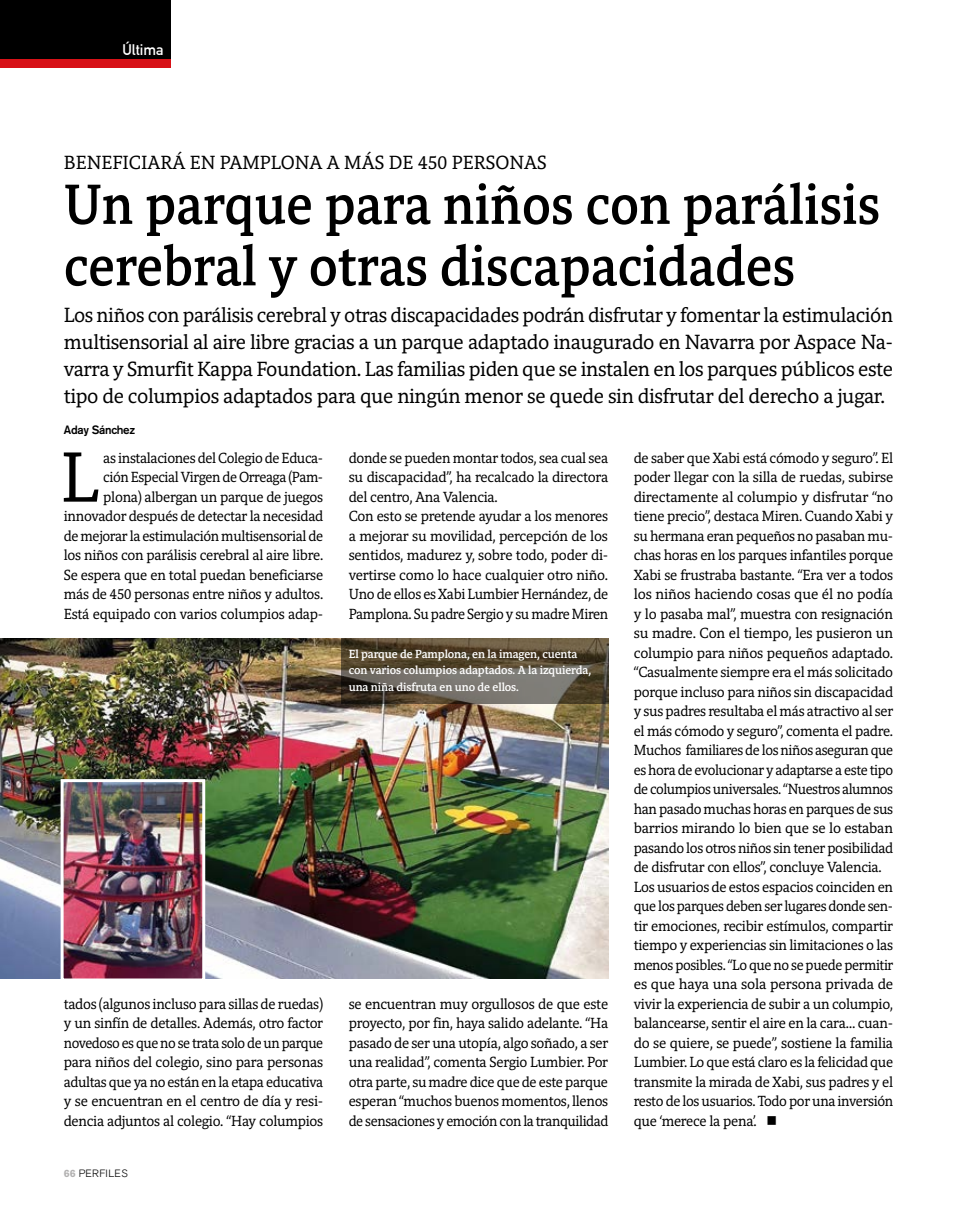
<style>
.page{position:relative;width:957px;height:1212px;background:#fff}
.page>*{position:absolute;margin:0;border:0;box-sizing:border-box;transform-origin:0 0}
.t1{font:72.45px "Harmony Serif";color:#000}
.t2{font:700 57.75px/61.5px "Harmony Serif";color:#000;scale:.89 1}
.t3{font:21px/27px "Harmony Serif";letter-spacing:-.02em;color:#000;text-align:justify;scale:.95 1}
.t4{font:19.5px "Harmony Serif";color:#000}
.t5{font:15px/19.5px "Harmony Serif";letter-spacing:-.02em;color:#000;text-align:justify;scale:.94 1}
.t6{font:700 15px "DIN Alternate";color:#fff}
.t7{font:700 12px/16.5px "Harmony Serif";letter-spacing:-.01em;color:#fff;scale:.95 1}
.t8{font:500 12px "Akzidenz Grotesk BE";letter-spacing:-.02em;color:#000;scale:.96 1}
.t9{font:300 10.5px "Akzidenz Grotesk BE";letter-spacing:.04em;color:#000}
.s1{font-weight:700;color:#b3b2b2}
</style>
<div class="page">
<div style="left:0;top:0;width:170px;height:60px;background:#000"></div>
<div style="left:0;top:60px;width:170px;height:8px;background:#d71117"></div>
<img style="left:0;top:638px;width:608px;height:340px">
<img style="left:65px;top:783px;width:136px;height:194px">
<div style="left:61px;top:779px;width:144px;height:202px;border:3px solid #fff"></div>
<svg style="left:341px;top:638px;width:267px;height:66px;background:#5e5544"></svg>
<p class="t6" style="left:122px;top:39px;width:43px">Última</p>
<h3 class="t4" style="left:64px;top:151px;width:484px">BENEFICIARÁ EN PAMPLONA A MÁS DE 450 PERSONAS</h3>
<h2 class="t2" style="left:64px;top:173px;width:919px">Un parque para niños con parálisis cerebral y otras discapacidades</h2>
<p class="t3" style="left:64px;top:301px;width:874px">Los niños con parálisis cerebral y otras discapacidades podrán disfrutar y fomentar la estimulación multisensorial al aire libre gracias a un parque adaptado inaugurado en Navarra por Aspace Na&shy;varra y Smurfit Kappa Foundation. Las familias piden que se instalen en los parques públicos este tipo de columpios adaptados para que ningún menor se quede sin disfrutar del derecho a jugar.</p>
<p class="t8" style="left:64px;top:422px;width:76px">Aday Sánchez</p>
<p class="t5" style="left:64px;top:448px;width:278px;text-align:right">as instalaciones del Colegio de Educa-<br>ción Especial Virgen de Orreaga (Pam&shy;plona) albergan un parque de juegos innovador después de detectar la necesidad de mejorar la estimulación multisensorial de los niños con parálisis cerebral al aire libre.<br>Se espera que en total puedan beneficiarse más de 450 personas entre niños y adultos.<br>Está equipado con varios columpios adap-</p>
<h1 class="t1" style="left:60px;top:434px;width:40px">L</h1>
<p class="t5" style="left:64px;top:994px;width:277px">tados (algunos incluso para sillas de ruedas) y un sinfín de detalles. Además, otro factor novedoso es que no se trata solo de un parque para niños del colegio, sino para personas adultas que ya no están en la etapa educativa y se encuentran en el centro de día y resi&shy;dencia adjuntos al colegio. “Hay columpios</p>
<p class="t9" style="left:64px;top:1167px;width:65px"><span class="s1">66</span> PERFILES</p>
<p class="t5" style="left:349px;top:448px;width:278px;text-align:left">donde se pueden montar todos, sea cual sea su discapacidad”, ha recalcado la directora del centro, Ana Valencia.<br>Con esto se pretende ayudar a los menores a mejorar su movilidad, percepción de los sentidos, madurez y, sobre todo, poder di&shy;vertirse como lo hace cualquier otro niño.<br>Uno de ellos es Xabi Lumbier Hernández, de Pamplona. Su padre Sergio y su madre Miren</p>
<p class="t7" style="left:349px;top:645px;width:257px">El parque de Pamplona, en la imagen, cuenta con varios columpios adaptados. A la izquierda, una niña disfruta en uno de ellos.</p>
<p class="t5" style="left:349px;top:994px;width:278px">se encuentran muy orgullosos de que este proyecto, por fin, haya salido adelante. “Ha pasado de ser una utopía, algo soñado, a ser una realidad”, comenta Sergio Lumbier. Por otra parte, su madre dice que de este parque esperan “muchos buenos momentos, llenos de sensaciones y emoción con la tranquilidad</p>
<p class="t5" style="left:634px;top:448px;width:278px;text-align:left">de saber que Xabi está cómodo y seguro”. El poder llegar con la silla de ruedas, subirse directamente al columpio y disfrutar “no tiene precio”, destaca Miren. Cuando Xabi y su hermana eran pequeños no pasaban mu&shy;chas horas en los parques infantiles porque Xabi se frustraba bastante. “Era ver a todos los niños haciendo cosas que él no podía y lo pasaba mal”, muestra con resignación su madre. Con el tiempo, les pusieron un columpio para niños pequeños adaptado. “Casualmente siempre era el más solicitado porque incluso para niños sin discapacidad y sus padres resultaba el más atractivo al ser el más cómodo y seguro”, comenta el padre.<br>Muchos familiares de los niños aseguran que es hora de evolucionar y adaptarse a este tipo de columpios universales. “Nuestros alumnos han pasado muchas horas en parques de sus barrios mirando lo bien que se lo estaban pasando los otros niños sin tener posibilidad de disfrutar con ellos”, concluye Valencia.<br>Los usuarios de estos espacios coinciden en que los parques deben ser lugares donde sen&shy;tir emociones, recibir estímulos, compartir tiempo y experiencias sin limitaciones o las menos posibles. “Lo que no se puede permitir es que haya una sola persona privada de vivir la experiencia de subir a un columpio, balancearse, sentir el aire en la cara… cuan&shy;do se quiere, se puede”, sostiene la familia Lumbier. Lo que está claro es la felicidad que transmite la mirada de Xabi, sus padres y el resto de los usuarios. Todo por una inversión que ‘merece la pena’. ■</p>
</div>
